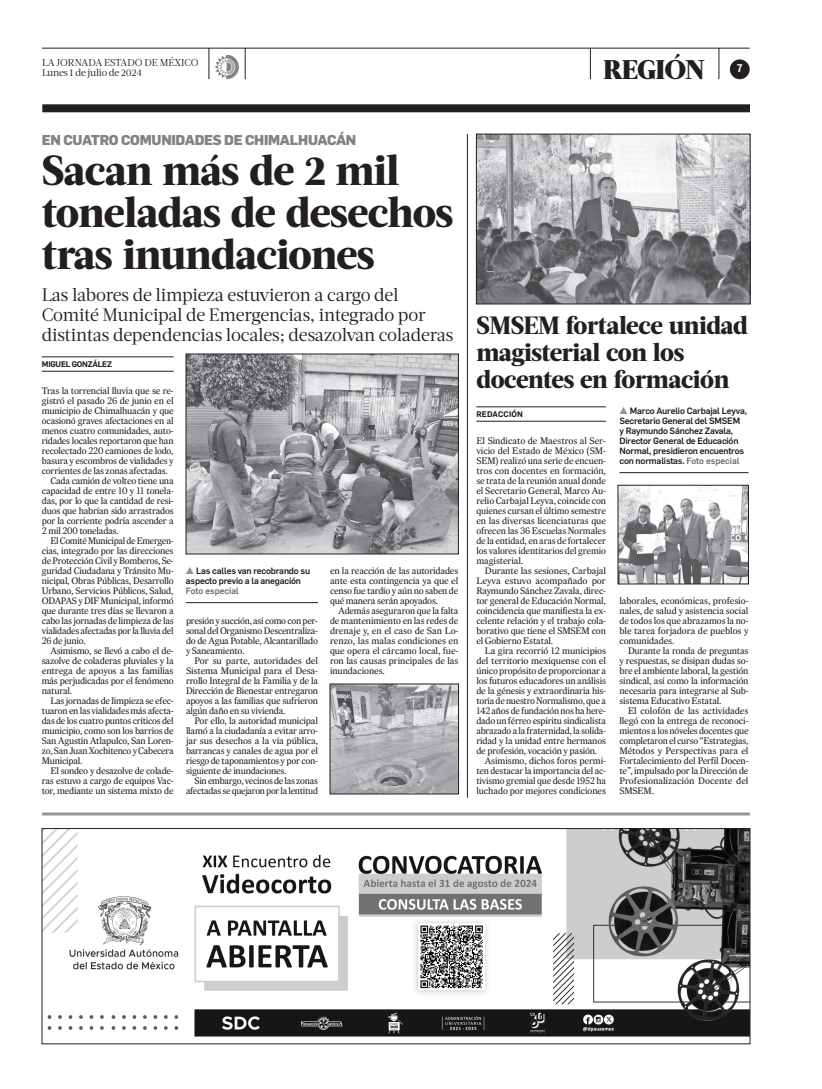
<style>
.page{position:relative;width:822px;height:1089px;background:#fff}
.page>*{position:absolute;margin:0;border:0;box-sizing:border-box;transform-origin:0 0}
.t1{font:800 42px/42px "Acta Deck";letter-spacing:-.02em;color:#231f20}
.SECCION{font:900 27px "Acta Deck";letter-spacing:-.03em;color:#231f20}
.t2{font:800 25px "Acta Deck";letter-spacing:-.02em;color:#231f20}
.SUMARIO_18{font:18px/20px "Acta Deck";letter-spacing:-.01em;color:#231f20}
.BALAZO_14{font:800 14px "Flama";letter-spacing:-.02em;color:#808285}
.NUMERO_PAGINA{font:600 11px "Flama Semicondensed";color:#fff}
.LA_JORNADA{font:10px "Acta Deck";letter-spacing:-.005em;color:#231f20}
.FECHA_SUPERIOR{font:10px "Acta Deck";letter-spacing:-.02em;color:#231f20}
.BODY_TEXT{font:9.5px/10px "Expresso Tx";letter-spacing:-.025em;color:#231f20;text-align:justify}
.PIE_DE_FOTO_CON_PLECA{font:500 9px/10px "Flama";letter-spacing:-.02em;color:#231f20}
.CREDITO_DEL_AUTOR{font:600 8px "Flama";letter-spacing:-.025em;color:#231f20}
.CREDITO_DEL_AUTOR-2{font:600 8px "Flama";letter-spacing:.02em;color:#231f20}
.s1{color:#6c6d70}
</style>
<div class="page">
<div style="left:42px;top:104px;width:708px;height:8px;background:#231f20"></div>
<hr style="left:42px;top:48px;width:708px;height:1px;background:#231f20">
<div style="left:730px;top:59px;width:20px;height:20px;background:#231f20;border-radius:50%"></div>
<hr style="left:209px;top:48px;width:1px;height:31px;background:#231f20">
<hr style="left:245px;top:48px;width:1px;height:31px;background:#231f20">
<hr style="left:590px;top:48px;width:1px;height:31px;background:#231f20">
<hr style="left:719px;top:48px;width:1px;height:31px;background:#231f20">
<svg style="left:214px;top:55px;width:25px;height:24px"></svg>
<img style="left:44px;top:830px;width:704px;height:207px">
<div style="left:42px;top:828px;width:708px;height:216px;border:1px solid #231f20"></div>
<svg style="left:42px;top:812px;width:708px;height:4px;background:#adafb1"></svg>
<hr style="left:467px;top:134px;width:1px;height:664px;background:#231f20">
<hr style="left:476px;top:407px;width:130px;height:1px;background:#231f20">
<hr style="left:476px;top:421px;width:130px;height:1px;background:#231f20">
<hr style="left:620px;top:472px;width:128px;height:1px;background:#231f20">
<svg style="left:620px;top:407px;width:7px;height:7px"></svg>
<img style="left:478px;top:136px;width:270px;height:166px">
<div style="left:476px;top:134px;width:274px;height:170px;border:1px solid #231f20"></div>
<img style="left:620px;top:487px;width:127px;height:95px">
<div style="left:618px;top:485px;width:131px;height:99px;border:1px solid #231f20"></div>
<hr style="left:42px;top:357px;width:132px;height:1px;background:#231f20">
<hr style="left:42px;top:371px;width:132px;height:1px;background:#231f20">
<img style="left:188px;top:356px;width:269px;height:196px">
<div style="left:186px;top:354px;width:273px;height:200px;border:1px solid #231f20"></div>
<hr style="left:186px;top:602px;width:132px;height:1px;background:#231f20">
<svg style="left:186px;top:567px;width:8px;height:7px"></svg>
<img style="left:332px;top:686px;width:125px;height:106px">
<p class="LA_JORNADA" style="left:42px;top:57px;width:158px">LA JORNADA ESTADO DE MÉXICO</p>
<p class="FECHA_SUPERIOR" style="left:42px;top:67px;width:101px">Lunes 1 de julio de 2024</p>
<p class="SECCION" style="left:603px;top:53px;width:103px">REGIÓN</p>
<p class="NUMERO_PAGINA" style="left:737px;top:61px;width:7px">7</p>
<p class="BALAZO_14" style="left:42px;top:130px;width:316px">EN CUATRO COMUNIDADES DE CHIMALHUACÁN</p>
<p class="t1" style="left:42px;top:149px;width:413px">Sacan más de 2 mil toneladas de desechos tras inundaciones</p>
<p class="SUMARIO_18" style="left:42px;top:285px;width:413px">Las labores de limpieza estuvieron a cargo del<br>Comité Municipal de Emergencias, integrado por distintas dependencias locales; desazolvan coladeras</p>
<p class="CREDITO_DEL_AUTOR" style="left:42px;top:358px;width:72px">MIGUEL GONZÁLEZ</p>
<p class="BODY_TEXT" style="left:42px;top:386px;width:133px">Tras la torrencial lluvia que se re&shy;gistró el pasado 26 de junio en el municipio de Chimalhuacán y que ocasionó graves afectaciones en al menos cuatro comunidades, auto&shy;ridades locales reportaron que han recolectado 220 camiones de lodo, basura y escombros de vialidades y corrientes de las zonas afectadas.</p>
<p class="BODY_TEXT" style="left:42px;top:476px;width:133px;text-indent:9px">Cada camión de volteo tiene una capacidad de entre 10 y 11 tonela&shy;das, por lo que la cantidad de resi&shy;duos que habrían sido arrastrados por la corriente podría ascender a 2 mil 200 toneladas.</p>
<p class="BODY_TEXT" style="left:42px;top:536px;width:133px;text-indent:9px">El Comité Municipal de Emergen&shy;cias, integrado por las direcciones de Protección Civil y Bomberos, Se&shy;guridad Ciudadana y Tránsito Mu&shy;nicipal, Obras Públicas, Desarrollo Urbano, Servicios Públicos, Salud, ODAPAS y DIF Municipal, informó que durante tres días se llevaron a cabo las jornadas de limpieza de las vialidades afectadas por la lluvia del 26 de junio.</p>
<p class="BODY_TEXT" style="left:42px;top:646px;width:133px;text-indent:9px">Asimismo, se llevó a cabo el de&shy;sazolve de coladeras pluviales y la entrega de apoyos a las familias más perjudicadas por el fenómeno natural.</p>
<p class="BODY_TEXT" style="left:42px;top:696px;width:133px;text-indent:9px">Las jornadas de limpieza se efec&shy;tuaron en las vialidades más afecta&shy;das de los cuatro puntos críticos del municipio, como son los barrios de San Agustín Atlapulco, San Loren&shy;zo, San Juan Xochitenco y Cabecera Municipal.</p>
<p class="BODY_TEXT" style="left:42px;top:766px;width:133px;text-indent:9px">El sondeo y desazolve de colade&shy;ras estuvo a cargo de equipos Vac&shy;tor, mediante un sistema mixto de</p>
<p class="BODY_TEXT" style="left:330px;top:566px;width:130px">en la reacción de las autoridades ante esta contingencia ya que el censo fue tardío y aún no saben de qué manera serán apoyados.</p>
<p class="BODY_TEXT" style="left:330px;top:606px;width:130px;text-indent:9px">Además aseguraron que la falta de mantenimiento en las redes de drenaje y, en el caso de San Lo&shy;renzo, las malas condiciones en que opera el cárcamo local, fue&shy;ron las causas principales de las inundaciones.</p>
<p class="PIE_DE_FOTO_CON_PLECA" style="left:186px;top:565px;width:126px;text-indent:10px">Las calles van recobrando su aspecto previo a la anegación<br><span class="s1">Foto especial</span></p>
<p class="BODY_TEXT" style="left:186px;top:616px;width:134px">presión y succión, así como con per&shy;sonal del Organismo Descentraliza&shy;do de Agua Potable, Alcantarillado y Saneamiento.</p>
<p class="BODY_TEXT" style="left:186px;top:656px;width:134px;text-indent:9px">Por su parte, autoridades del Sistema Municipal para el Desa&shy;rrollo Integral de la Familia y de la Dirección de Bienestar entregaron apoyos a las familias que sufrieron algún daño en su vivienda.</p>
<p class="BODY_TEXT" style="left:186px;top:716px;width:134px;text-indent:9px">Por ello, la autoridad municipal llamó a la ciudadanía a evitar arro&shy;jar sus desechos a la vía pública, barrancas y canales de agua por el riesgo de taponamientos y por con&shy;siguiente de inundaciones.</p>
<p class="BODY_TEXT" style="left:186px;top:776px;width:134px;text-align:right">Sin embargo, vecinos de las zonas afectadas se quejaron por la lentitud</p>
<p class="t2" style="left:476px;top:310px;width:273px">SMSEM fortalece unidad</p>
<p class="t2" style="left:476px;top:337px;width:210px">magisterial con los</p>
<p class="t2" style="left:476px;top:364px;width:254px">docentes en formación</p>
<p class="CREDITO_DEL_AUTOR-2" style="left:476px;top:408px;width:48px">REDACCIÓN</p>
<p class="BODY_TEXT" style="left:476px;top:436px;width:131px">El Sindicato de Maestros al Ser&shy;vicio del Estado de México (SM-SEM) realizó una serie de encuen&shy;tros con docentes en formación, se trata de la reunión anual donde el Secretario General, Marco Au&shy;relio Carbajal Leyva, coincide con quienes cursan el último semestre en las diversas licenciaturas que ofrecen las 36 Escuelas Normales de la entidad, en aras de fortalecer los valores identitarios del gremio magisterial.</p>
<p class="BODY_TEXT" style="left:476px;top:566px;width:131px;text-indent:9px">Durante las sesiones, Carbajal Leyva estuvo acompañado por Raymundo Sánchez Zavala, direc&shy;tor general de Educación Normal, coincidencia que manifiesta la ex&shy;celente relación y el trabajo cola&shy;borativo que tiene el SMSEM con el Gobierno Estatal.</p>
<p class="BODY_TEXT" style="left:476px;top:646px;width:131px;text-indent:9px">La gira recorrió 12 municipios del territorio mexiquense con el único propósito de proporcionar a los futuros educadores un análisis de la génesis y extraordinaria his&shy;toria de nuestro Normalismo, que a 142 años de fundación nos ha here&shy;dado un férreo espíritu sindicalista abrazado a la fraternidad, la solida&shy;ridad y la unidad entre hermanos de profesión, vocación y pasión.</p>
<p class="BODY_TEXT" style="left:476px;top:756px;width:131px;text-indent:9px">Asimismo, dichos foros permi&shy;ten destacar la importancia del ac&shy;tivismo gremial que desde 1952 ha luchado por mejores condiciones</p>
<p class="PIE_DE_FOTO_CON_PLECA" style="left:620px;top:405px;width:129px;text-indent:10px">Marco Aurelio Carbajal Leyva,<br>Secretario General del SMSEM<br>y Raymundo Sánchez Zavala,<br>Director General de Educación<br>Normal, presidieron encuentros con normalistas. <span class="s1">Foto especial</span></p>
<p class="BODY_TEXT" style="left:620px;top:596px;width:131px">laborales, económicas, profesio&shy;nales, de salud y asistencia social de todos los que abrazamos la no&shy;ble tarea forjadora de pueblos y comunidades.</p>
<p class="BODY_TEXT" style="left:620px;top:646px;width:131px;text-indent:9px">Durante la ronda de preguntas y respuestas, se disipan dudas so&shy;bre el ambiente laboral, la gestión sindical, así como la información necesaria para integrarse al Sub&shy;sistema Educativo Estatal.</p>
<p class="BODY_TEXT" style="left:620px;top:706px;width:131px;text-indent:9px">El colofón de las actividades llegó con la entrega de reconoci&shy;mientos a los nóveles docentes que completaron el curso “Estrategias, Métodos y Perspectivas para el Fortalecimiento del Perfil Docen&shy;te”, impulsado por la Dirección de Profesionalización Docente del SMSEM.</p>
</div>
